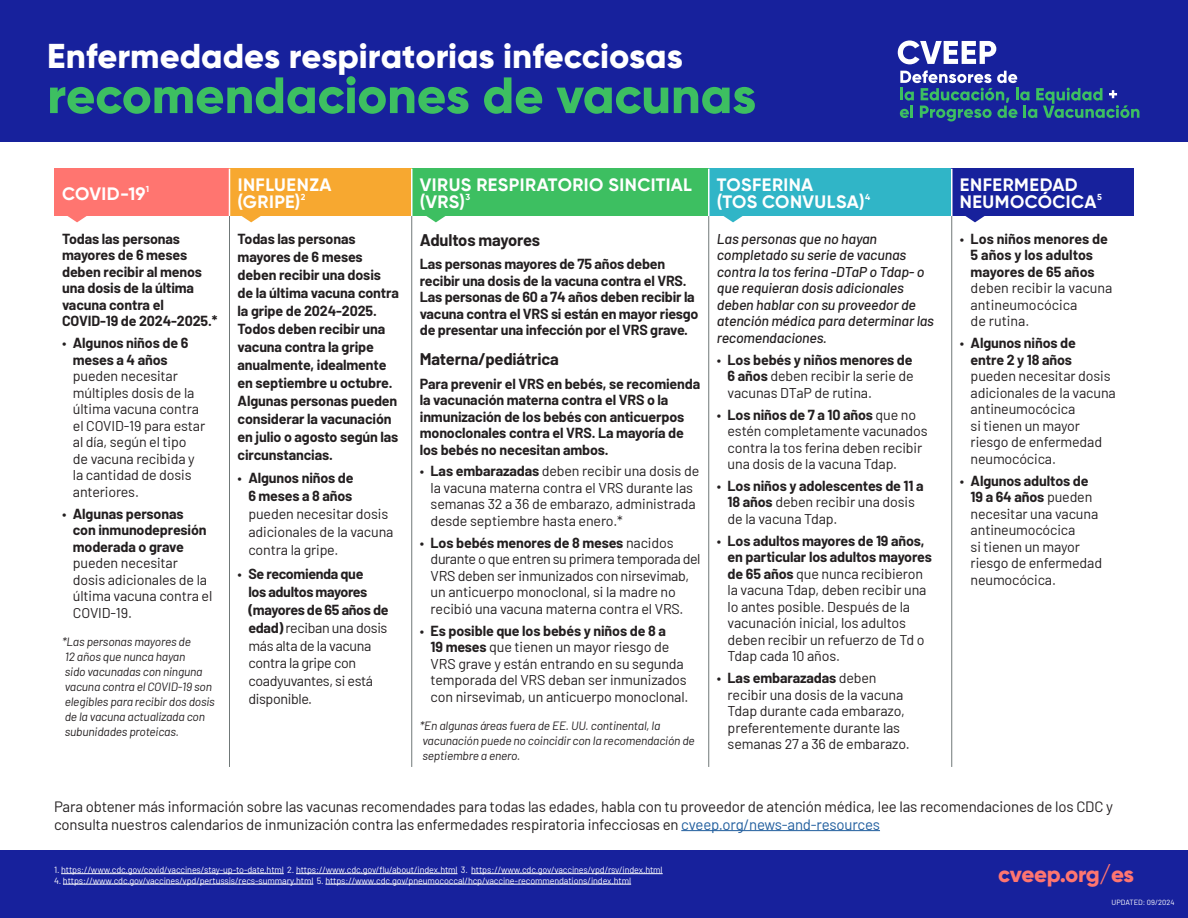
<style>
.page{position:relative;width:1188px;height:918px;background:#fff}
.page>*{position:absolute;margin:0;border:0;box-sizing:border-box;transform-origin:0 0}
.t1{font:800 51px "Gilroy";letter-spacing:-.005em;color:#3dbf61}
.t2{font:800 34.5px "Gilroy";color:#fff}
.t3{font:800 22.5px "Gilroy";letter-spacing:-.015em;color:#ff7570}
.t4{font:700 18px/16.5px "Gilroy";letter-spacing:.025em;color:#fff}
.t5{font:700 16.5px "Barlow";letter-spacing:-.01em;color:#231f20}
.t6{font:15px/18px "Barlow";letter-spacing:-.01em;color:#231f20}
.t7{font:14.25px/16.5px "Barlow";letter-spacing:-.01em;color:#231f20}
.t8{font:700 14.25px/16.5px "Barlow";letter-spacing:-.01em;color:#231f20}
.t9{font:italic 500 14.25px/16.5px "Barlow";letter-spacing:-.01em;color:#231f20}
.t10{font:italic 12px/15px "Barlow";letter-spacing:-.015em;color:#231f20}
.t11{font:9px "Barlow";letter-spacing:-.01em;color:#fff}
.t12{font:7.5px "Barlow";color:#fff}
.s1{font-weight:400}
.s2{font-weight:700}
.s3{color:#215e9e}
</style>
<div class="page">
<div style="left:0;top:850px;width:1188px;height:68px;background:#17219c"></div>
<div style="left:0;top:0;width:1188px;height:142px;background:#17219c"></div>
<hr style="left:61px;top:873px;width:223px;height:1px;background:#fff">
<hr style="left:296px;top:873px;width:162px;height:1px;background:#fff">
<hr style="left:471px;top:873px;width:192px;height:1px;background:#fff">
<hr style="left:63px;top:884px;width:250px;height:1px;background:#fff">
<hr style="left:325px;top:884px;width:306px;height:1px;background:#fff">
<div style="left:54px;top:169px;width:176px;height:47px;background:#ff7570"></div>
<div style="left:230px;top:169px;width:182px;height:47px;background:#f7a830"></div>
<div style="left:412px;top:169px;width:297px;height:47px;background:#3dbf61"></div>
<div style="left:709px;top:169px;width:243px;height:47px;background:#30b5c7"></div>
<div style="left:952px;top:169px;width:182px;height:47px;background:#17219c"></div>
<hr style="left:229px;top:216px;width:1px;height:551px;background:#707878">
<hr style="left:411px;top:216px;width:1px;height:551px;background:#707878">
<hr style="left:708px;top:216px;width:1px;height:551px;background:#707878">
<hr style="left:951px;top:216px;width:1px;height:551px;background:#707878">
<hr style="left:229px;top:169px;width:1px;height:47px;background:#fff">
<hr style="left:411px;top:169px;width:1px;height:47px;background:#fff">
<hr style="left:708px;top:169px;width:2px;height:47px;background:#fff">
<hr style="left:951px;top:169px;width:1px;height:47px;background:#fff">
<svg style="left:723px;top:216px;width:20px;height:6px"></svg>
<svg style="left:426px;top:216px;width:20px;height:6px"></svg>
<svg style="left:965px;top:216px;width:20px;height:6px"></svg>
<svg style="left:242px;top:216px;width:19px;height:6px"></svg>
<svg style="left:67px;top:216px;width:20px;height:6px"></svg>
<hr style="left:681px;top:830px;width:199px;height:1px;background:#215e9e">
<svg style="left:900px;top:70px;width:239px;height:51px"></svg>
<svg style="left:898px;top:41px;width:98px;height:23px"></svg>
<h2 class="t2" style="left:47px;top:34px;width:637px">Enfermedades respiratorias infecciosas</h2>
<h1 class="t1" style="left:47px;top:63px;width:710px">recomendaciones de vacunas</h1>
<p class="t4" style="left:62px;top:185px;width:88px">COVID-19<sup>1</sup></p>
<p class="t4" style="left:238px;top:177px;width:96px">INFLUENZA (GRIPE)<sup>2</sup></p>
<p class="t4" style="left:420px;top:177px;width:274px">VIRUS RESPIRATORIO SINCITIAL (VRS)<sup>3</sup></p>
<p class="t4" style="left:717px;top:177px;width:155px">TOSFERINA<br>(TOS CONVULSA)<sup>4</sup></p>
<p class="t4" style="left:960px;top:177px;width:144px">ENFERMEDAD<br>NEUMOCÓCICA<sup>5</sup></p>
<p class="t8" style="left:62px;top:229px;width:157px">Todas las personas mayores de 6 meses deben recibir al menos una dosis de la última vacuna contra el<br>COVID-19 de 2024-2025.*</p>
<p class="t8" style="left:73px;top:334px;width:117px;text-indent:-11px"><span class="s1">•</span> Algunos niños de 6 meses a 4 años</p>
<p class="t7" style="left:73px;top:367px;width:134px">pueden necesitar múltiples dosis de la última vacuna contra el COVID-19 para estar al día, según el tipo de vacuna recibida y la cantidad de dosis anteriores.</p>
<p class="t8" style="left:73px;top:504px;width:135px;text-indent:-11px"><span class="s1">•</span> Algunas personas con inmunodepresión moderada o grave</p>
<p class="t7" style="left:73px;top:554px;width:141px">pueden necesitar dosis adicionales de la última vacuna contra el<br>COVID-19.</p>
<p class="t10" style="left:62px;top:633px;width:154px">*Las personas mayores de<br>12 años que nunca hayan<br>sido vacunadas con ninguna vacuna contra el COVID-19 son elegibles para recibir dos dosis de la vacuna actualizada con subunidades proteicas.</p>
<p class="t8" style="left:960px;top:229px;width:150px;text-align:center"><span class="s1">•</span> Los niños menores de<br>5 años y los adultos mayores de 65 años</p>
<p class="t7" style="left:971px;top:279px;width:143px">deben recibir la vacuna antineumocócica<br>de rutina.</p>
<p class="t8" style="left:960px;top:334px;width:118px;text-align:center"><span class="s1">•</span> Algunos niños de entre 2 y 18 años</p>
<p class="t7" style="left:971px;top:367px;width:147px">pueden necesitar dosis adicionales de la vacuna antineumocócica<br>si tienen un mayor riesgo de enfermedad neumocócica.</p>
<p class="t7" style="left:971px;top:471px;width:133px;text-indent:-11px">• <span class="s2">Algunos adultos de<br>19 a 64 años</span> pueden necesitar una vacuna antineumocócica<br>si tienen un mayor riesgo de enfermedad neumocócica.</p>
<p class="t8" style="left:238px;top:229px;width:163px;line-height:18px">Todas las personas mayores de 6 meses deben recibir una dosis de la última vacuna contra la gripe de 2024-2025.<br>Todos deben recibir una vacuna contra la gripe anualmente, idealmente en septiembre u octubre.<br>Algunas personas pueden considerar la vacunación en julio o agosto según las circunstancias.</p>
<p class="t8" style="left:238px;top:468px;width:118px;line-height:18px;text-align:right"><span class="s1">•</span> Algunos niños de<br>6 meses a 8 años</p>
<p class="t7" style="left:248px;top:504px;width:147px;line-height:18px">pueden necesitar dosis adicionales de la vacuna contra la gripe.</p>
<p class="t7" style="left:248px;top:563px;width:142px;line-height:18px;text-indent:-11px">• <span class="s2">Se recomienda que<br>los adultos mayores (mayores de 65 años de edad)</span> reciban una dosis más alta de la vacuna contra la gripe con coadyuvantes, si está disponible.</p>
<p class="t9" style="left:717px;top:229px;width:219px">Las personas que no hayan completado su serie de vacunas contra la tos ferina -DTaP o Tdap- o que requieran dosis adicionales deben hablar con su proveedor de atención médica para determinar las recomendaciones.</p>
<p class="t7" style="left:728px;top:350px;width:188px;text-align:justify;text-indent:-11px">• <span class="s2">Los bebés y niños menores de 6 años</span> deben recibir la serie de vacunas DTaP de rutina.</p>
<p class="t7" style="left:728px;top:405px;width:202px;text-indent:-11px">• <span class="s2">Los niños de 7 a 10 años</span> que no estén completamente vacunados contra la tos ferina deben recibir una dosis de la vacuna Tdap.</p>
<p class="t7" style="left:728px;top:476px;width:198px;text-indent:-11px">• <span class="s2">Los niños y adolescentes de 11 a<br>18 años</span> deben recibir una dosis de la vacuna Tdap.</p>
<p class="t7" style="left:728px;top:531px;width:206px;text-indent:-11px">• <span class="s2">Los adultos mayores de 19 años, en particular los adultos mayores de 65 años</span> que nunca recibieron la vacuna Tdap, deben recibir una lo antes posible. Después de la vacunación inicial, los adultos deben recibir un refuerzo de Td o<br>Tdap cada 10 años.</p>
<p class="t7" style="left:728px;top:669px;width:184px;text-indent:-11px">• <span class="s2">Las embarazadas</span> deben recibir una dosis de la vacuna<br>Tdap durante cada embarazo, preferentemente durante las semanas 27 a 36 de embarazo.</p>
<p class="t5" style="left:420px;top:228px;width:122px">Adultos mayores</p>
<p class="t8" style="left:420px;top:255px;width:280px">Las personas mayores de 75 años deben recibir una dosis de la vacuna contra el VRS.<br>Las personas de 60 a 74 años deben recibir la vacuna contra el VRS si están en mayor riesgo de presentar una infección por el VRS grave.</p>
<p class="t5" style="left:420px;top:347px;width:141px">Materna/pediátrica</p>
<p class="t8" style="left:420px;top:374px;width:282px">Para prevenir el VRS en bebés, se recomienda la vacunación materna contra el VRS o la inmunización de los bebés con anticuerpos monoclonales contra el VRS. La mayoría de los bebés no necesitan ambos.</p>
<p class="t7" style="left:431px;top:462px;width:270px;text-indent:-11px">• <span class="s2">Las embarazadas</span> deben recibir una dosis de la vacuna materna contra el VRS durante las semanas 32 a 36 de embarazo, administrada desde septiembre hasta enero.*</p>
<p class="t7" style="left:431px;top:533px;width:271px;text-indent:-11px">• <span class="s2">Los bebés menores de 8 meses</span> nacidos durante o que entren su primera temporada del VRS deben ser inmunizados con nirsevimab, un anticuerpo monoclonal, si la madre no recibió una vacuna materna contra el VRS.</p>
<p class="t7" style="left:431px;top:621px;width:259px;text-indent:-11px">• <span class="s2">Es posible que los bebés y niños de 8 a<br>19 meses</span> que tienen un mayor riesgo de VRS grave y están entrando en su segunda temporada del VRS deban ser inmunizados con nirsevimab, un anticuerpo monoclonal.</p>
<p class="t10" style="left:420px;top:717px;width:276px">*En algunas áreas fuera de EE. UU. continental, la vacunación puede no coincidir con la recomendación de septiembre a enero.</p>
<p class="t6" style="left:54px;top:796px;width:1060px">Para obtener más información sobre las vacunas recomendades para todas las edades, habla con tu proveedor de atención médica, lee las recomendaciones de los CDC y consulta nuestros calendarios de inmunización contra las enfermedades respiratoria infecciosas en <span class="s3">cveep.org/news-and-resources</span></p>
<p class="t11" style="left:54px;top:863px;width:610px">1. https://www.cdc.gov/covid/vaccines/stay-up-to-date.html 2. https://www.cdc.gov/flu/about/index.html 3. https://www.cdc.gov/vaccines/vpd/rsv/index.html</p>
<p class="t11" style="left:54px;top:874px;width:579px">4. https://www.cdc.gov/vaccines/vpd/pertussis/recs-summary.html 5. https://www.cdc.gov/pneumococcal/hcp/vaccine-recommendations/index.html</p>
<h3 class="t3" style="left:998px;top:860px;width:137px">cveep.org/es</h3>
<p class="t12" style="left:1112px;top:896px;width:64px">UPDATED: 09/2024</p>
</div>
